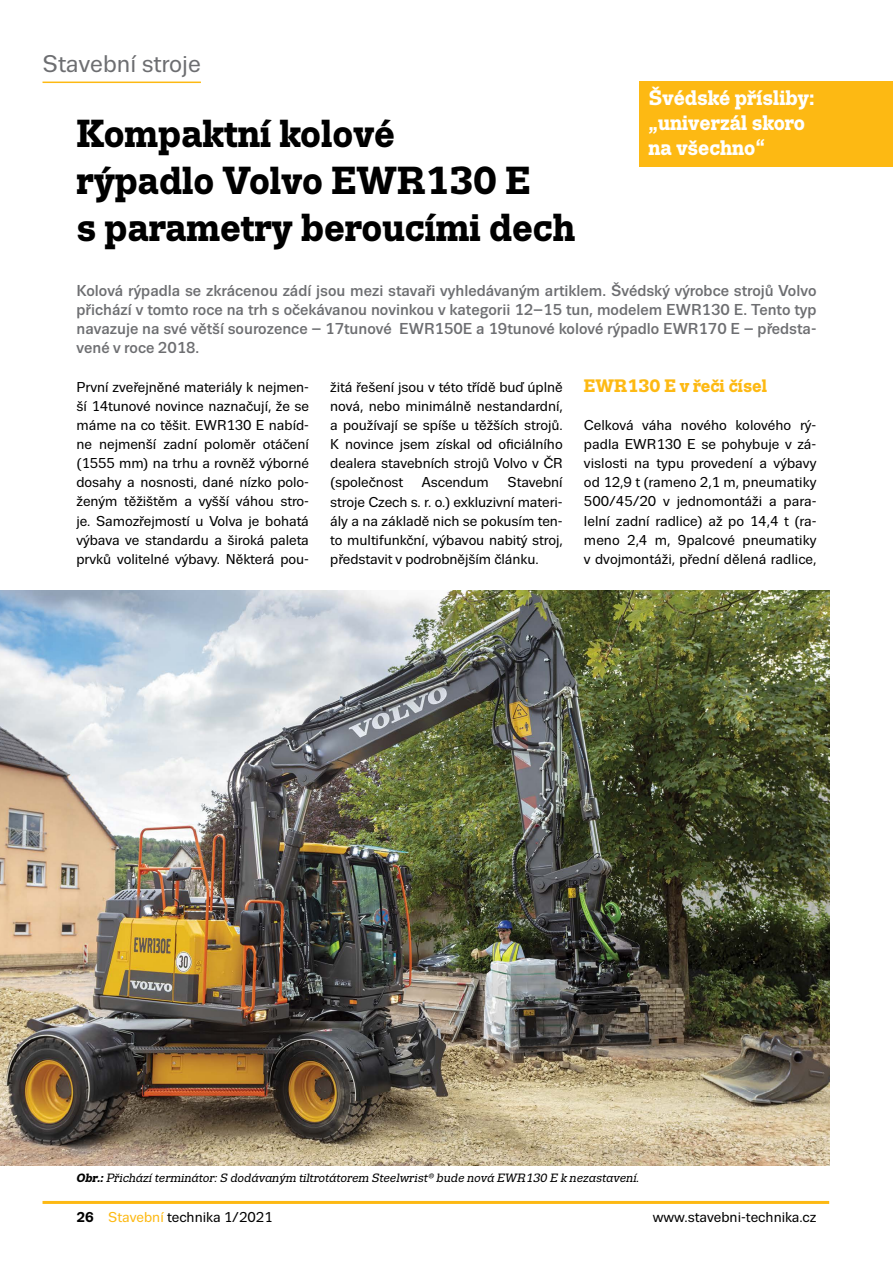
<style>
.page{position:relative;width:893px;height:1263px;background:#fff}
.page>*{position:absolute;margin:0;border:0;box-sizing:border-box;transform-origin:0 0}
.t1{font:700 39px/46.8px "Trivia Slab";color:#000}
.t2{font:24px "Trivia Sans";color:#6d6e71}
.t3{font:700 21px/25.2px "Trivia Slab";color:#fff}
.t4{font:700 18px "Trivia Slab";color:#fdb913}
.t5{font:500 15.75px/19.2px "Trivia Sans";color:#6d6e71;text-align:justify}
.t6{font:14.25px/19.2px "Trivia Sans";letter-spacing:-.005em;color:#000;text-align:justify}
.t7{font:italic 12px "Trivia Slab";color:#000}
.s1{font-weight:700}
.s2{color:#fdb913}
</style>
<div class="page">
<hr style="left:43px;top:1201px;width:786px;height:3px;background:#fdb913">
<hr style="left:43px;top:82px;width:158px;height:1px;background:#fdb913">
<img style="left:0;top:591px;width:829px;height:574px">
<div style="left:640px;top:82px;width:253px;height:85px;background:#fdb913"></div>
<h2 class="t2" style="left:43px;top:51px;width:160px">Stavební stroje</h2>
<h3 class="t3" style="left:648px;top:85px;width:168px">Švédské přísliby: „univerzál skoro na všechno“</h3>
<h1 class="t1" style="left:77px;top:111px;width:500px">Kompaktní kolové<br>rýpadlo Volvo EWR130 E<br>s parametry beroucími dech</h1>
<p class="t5" style="left:77px;top:281px;width:741px">Kolová rýpadla se zkrácenou zádí jsou mezi stavaři vyhledávaným artiklem. Švédský výrobce strojů Volvo přichází v tomto roce na trh s očekávanou novinkou v kategorii 12–15 tun, modelem EWR130 E. Tento typ navazuje na své větší sourozence – 17tunové EWR150E a 19tunové kolové rýpadlo EWR170 E – předsta&shy;vené v roce 2018.</p>
<p class="t6" style="left:77px;top:377px;width:234px">První zveřejněné materiály k nejmen&shy;ší 14tunové novince naznačují, že se máme na co těšit. EWR130 E nabíd&shy;ne nejmenší zadní poloměr otáčení (1555 mm) na trhu a rovněž výborné dosahy a nosnosti, dané nízko polo&shy;ženým těžištěm a vyšší váhou stro&shy;je. Samozřejmostí u Volva je bohatá výbava ve standardu a široká paleta prvků volitelné výbavy. Některá pou-</p>
<p class="t6" style="left:330px;top:377px;width:234px">žitá řešení jsou v této třídě buď úplně nová, nebo minimálně nestandardní, a používají se spíše u těžších strojů.<br>K novince jsem získal od oficiálního dealera stavebních strojů Volvo v ČR (společnost</p>
<p class="t6" style="left:330px;top:473px;width:234px;text-indent:177px">Stavební stroje Czech s. r. o.) exkluzivní materi&shy;ály a na základě nich se pokusím ten&shy;to multifunkční, výbavou nabitý stroj, představit v podrobnějším článku.</p>
<p class="t6" style="left:422px;top:473px;width:69px">Ascendum</p>
<p class="t4" style="left:584px;top:376px;width:184px">EWR130 E v řeči čísel</p>
<p class="t6" style="left:584px;top:416px;width:234px">Celková váha nového kolového rý&shy;padla EWR130 E se pohybuje v zá&shy;vislosti na typu provedení a výbavy od 12,9 t (rameno 2,1 m, pneumatiky 500/45/20 v jednomontáži a para&shy;lelní zadní radlice) až po 14,4 t (ra&shy;meno 2,4 m, 9palcové pneumatiky v dvojmontáži, přední dělená radlice,</p>
<p class="t7" style="left:77px;top:1171px;width:564px"><span class="s1">Obr.:</span> Přichází terminátor: S dodávaným tiltrotátorem Steelwrist® bude nová EWR130 E k nezastavení.</p>
<p class="t6" style="left:77px;top:1208px;width:198px"><span class="s1">26</span> <span class="s2">Stavební</span> technika 1/2021</p>
<p class="t6" style="left:653px;top:1208px;width:165px">www.stavebni-technika.cz</p>
</div>
